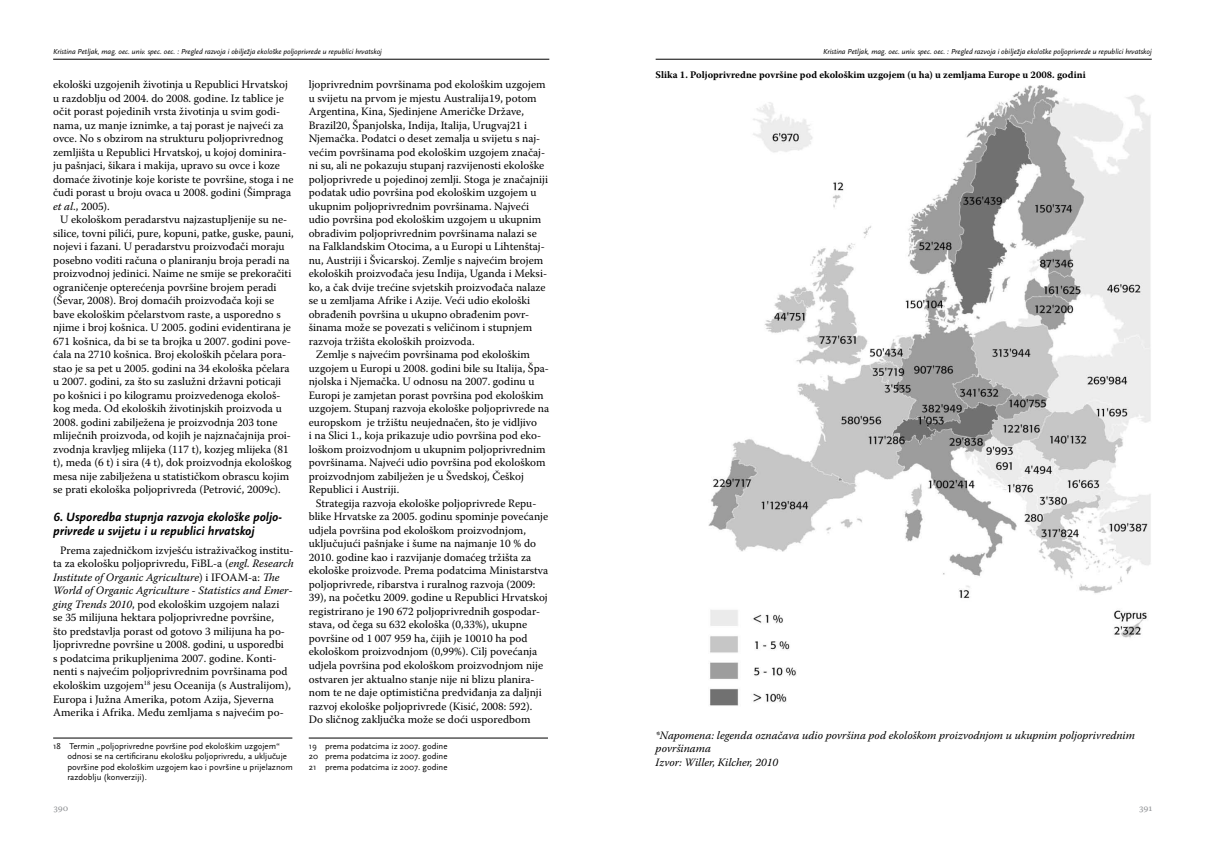
<style>
.page{position:relative;width:1205px;height:851px;background:#fff}
.page>*{position:absolute;margin:0;border:0;box-sizing:border-box;transform-origin:0 0}
.t1{font:italic 700 12.5px/13.8px "Scala Sans Pro";color:#000}
.t2{font:11.25px/13.5px "Warnock Pro";color:#000}
.t3{font:italic 11.25px/13.5px "Warnock Pro";color:#000}
.t4{font:700 10px "Warnock Pro";color:#000}
.t5{font:10px "Warnock Pro";letter-spacing:-.025em;color:#939598}
.t6{font:8.75px/10.5px "Scala Sans Pro";color:#000}
.t7{font:italic 7.5px "Scala Sans Pro";color:#000}
.s1{font-style:italic}
</style>
<div class="page">
<hr style="left:53px;top:59px;width:496px;height:1px;background:#000">
<hr style="left:656px;top:59px;width:496px;height:1px;background:#000">
<hr style="left:53px;top:737px;width:239px;height:1px;background:#000">
<hr style="left:309px;top:737px;width:239px;height:1px;background:#000">
<img style="left:709px;top:85px;width:442px;height:621px">
<p class="t7" style="left:53px;top:47px;width:330px">Kristina Petljak, mag. oec. univ. spec. oec. : Pregled razvoja i obilježja ekološke poljoprivrede u republici hrvatskoj</p>
<p class="t7" style="left:823px;top:47px;width:330px">Kristina Petljak, mag. oec. univ. spec. oec. : Pregled razvoja i obilježja ekološke poljoprivrede u republici hrvatskoj</p>
<p class="t2" style="left:53px;top:77px;width:242px">ekološki uzgojenih životinja u Republici Hrvatskoj u razdoblju od 2004. do 2008. godine. Iz tablice je očit porast pojedinih vrsta životinja u svim godi&shy;nama, uz manje iznimke, a taj porast je najveći za ovce. No s obzirom na strukturu poljoprivrednog zemljišta u Republici Hrvatskoj, u kojoj dominira&shy;ju pašnjaci, šikara i makija, upravo su ovce i koze domaće životinje koje koriste te površine, stoga i ne čudi porast u broju ovaca u 2008. godini (Šimpraga <span class="s1">et al</span>., 2005).</p>
<p class="t2" style="left:53px;top:212px;width:242px;text-indent:7px">U ekološkom peradarstvu najzastupljenije su ne&shy;silice, tovni pilići, pure, kopuni, patke, guske, pauni, nojevi i fazani. U peradarstvu proizvođači moraju posebno voditi računa o planiranju broja peradi na proizvodnoj jedinici. Naime ne smije se prekoračiti ograničenje opterećenja površine brojem peradi (Ševar, 2008). Broj domaćih proizvođača koji se bave ekološkim pčelarstvom raste, a usporedno s njime i broj košnica. U 2005. godini evidentirana je 671 košnica, da bi se ta brojka u 2007. godini pove&shy;ćala na 2710 košnica. Broj ekoloških pčelara pora&shy;stao je sa pet u 2005. godini na 34 ekološka pčelara u 2007. godini, za što su zaslužni državni poticaji po košnici i po kilogramu proizvedenoga ekološ&shy;kog meda. Od ekoloških životinjskih proizvoda u 2008. godini zabilježena je proizvodnja 203 tone mliječnih proizvoda, od kojih je najznačajnija proi&shy;zvodnja kravljeg mlijeka (117 t), kozjeg mlijeka (81 t), meda (6 t) i sira (4 t), dok proizvodnja ekološkog mesa nije zabilježena u statističkom obrascu kojim se prati ekološka poljoprivreda (Petrović, 2009c).</p>
<p class="t1" style="left:53px;top:510px;width:230px">6. Usporedba stupnja razvoja ekološke poljo&shy;privrede u svijetu i u republici hrvatskoj</p>
<p class="t2" style="left:53px;top:543px;width:242px;text-indent:7px">Prema zajedničkom izvješću istraživačkog institu&shy;ta za ekološku poljoprivredu, FiBL-a (<span class="s1">engl. Research Institute of Organic Agriculture</span>) i IFOAM-a: <span class="s1">The World of Organic Agriculture - Statistics and Emer&shy;ging Trends 2010</span>, pod ekološkim uzgojem nalazi<br>se 35 milijuna hektara poljoprivredne površine,<br>što predstavlja porast od gotovo 3 milijuna ha po&shy;ljoprivredne površine u 2008. godini, u usporedbi<br>s podatcima prikupljenima 2007. godine. Konti&shy;nenti s najvećim poljoprivrednim površinama pod ekološkim uzgojem<sup>18</sup> jesu Oceanija (s Australijom), Europa i Južna Amerika, potom Azija, Sjeverna Amerika i Afrika. Među zemljama s najvećim po-</p>
<p class="t6" style="left:67px;top:740px;width:227px;text-indent:-14px">18 Termin „poljoprivredne površine pod ekološkim uzgojem“ odnosi se na certificiranu ekološku poljoprivredu, a uključuje površine pod ekološkim uzgojem kao i površine u prijelaznom razdoblju (konverziji).</p>
<p class="t4" style="left:656px;top:69px;width:432px">Slika 1. Poljoprivredne površine pod ekološkim uzgojem (u ha) u zemljama Europe u 2008. godini</p>
<p class="t2" style="left:309px;top:77px;width:238px">ljoprivrednim površinama pod ekološkim uzgojem</p>
<p class="t2" style="left:309px;top:91px;width:229px">u svijetu na prvom je mjestu Australija19, potom</p>
<p class="t2" style="left:309px;top:104px;width:217px">Argentina, Kina, Sjedinjene Američke Države,</p>
<p class="t2" style="left:309px;top:118px;width:220px">Brazil20, Španjolska, Indija, Italija, Urugvaj21 i</p>
<p class="t2" style="left:309px;top:131px;width:233px">Njemačka. Podatci o deset zemalja u svijetu s naj-</p>
<p class="t2" style="left:309px;top:145px;width:238px">većim površinama pod ekološkim uzgojem značaj-</p>
<p class="t2" style="left:309px;top:158px;width:237px">ni su, ali ne pokazuju stupanj razvijenosti ekološke</p>
<p class="t2" style="left:309px;top:172px;width:241px">poljoprivrede u pojedinoj zemlji. Stoga je značajniji</p>
<p class="t2" style="left:309px;top:185px;width:229px">podatak udio površina pod ekološkim uzgojem u</p>
<p class="t2" style="left:309px;top:199px;width:222px">ukupnim poljoprivrednim površinama. Najveći</p>
<p class="t2" style="left:309px;top:212px;width:234px">udio površina pod ekološkim uzgojem u ukupnim</p>
<p class="t2" style="left:309px;top:226px;width:230px">obradivim poljoprivrednim površinama nalazi se</p>
<p class="t2" style="left:309px;top:239px;width:238px">na Falklandskim Otocima, a u Europi u Lihtenštaj-</p>
<p class="t2" style="left:309px;top:253px;width:236px">nu, Austriji i Švicarskoj. Zemlje s najvećim brojem</p>
<p class="t2" style="left:309px;top:266px;width:240px">ekoloških proizvođača jesu Indija, Uganda i Meksi-</p>
<p class="t2" style="left:309px;top:280px;width:238px">ko, a čak dvije trećine svjetskih proizvođača nalaze</p>
<p class="t2" style="left:309px;top:293px;width:223px">se u zemljama Afrike i Azije. Veći udio ekološki</p>
<p class="t2" style="left:309px;top:307px;width:222px">obrađenih površina u ukupno obrađenim povr-</p>
<p class="t2" style="left:309px;top:320px;width:225px">šinama može se povezati s veličinom i stupnjem</p>
<p class="t2" style="left:309px;top:334px;width:167px">razvoja tržišta ekoloških proizvoda.</p>
<p class="t2" style="left:316px;top:347px;width:216px">Zemlje s najvećim površinama pod ekološkim</p>
<p class="t2" style="left:309px;top:361px;width:242px">uzgojem u Europi u 2008. godini bile su Italija, Špa-</p>
<p class="t2" style="left:309px;top:374px;width:227px">njolska i Njemačka. U odnosu na 2007. godinu u</p>
<p class="t2" style="left:309px;top:388px;width:236px">Europi je zamjetan porast površina pod ekološkim</p>
<p class="t2" style="left:309px;top:401px;width:242px">uzgojem. Stupanj razvoja ekološke poljoprivrede na</p>
<p class="t2" style="left:309px;top:415px;width:230px">europskom je tržištu neujednačen, što je vidljivo</p>
<p class="t2" style="left:309px;top:428px;width:234px">i na Slici 1., koja prikazuje udio površina pod eko-</p>
<p class="t2" style="left:309px;top:442px;width:238px">loškom proizvodnjom u ukupnim poljoprivrednim</p>
<p class="t2" style="left:309px;top:455px;width:238px">površinama. Najveći udio površina pod ekološkom</p>
<p class="t2" style="left:309px;top:469px;width:217px">proizvodnjom zabilježen je u Švedskoj, Češkoj</p>
<p class="t2" style="left:309px;top:482px;width:92px">Republici i Austriji.</p>
<p class="t2" style="left:316px;top:496px;width:222px">Strategija razvoja ekološke poljoprivrede Repu-</p>
<p class="t2" style="left:309px;top:509px;width:241px">blike Hrvatske za 2005. godinu spominje povećanje</p>
<p class="t2" style="left:309px;top:523px;width:219px">udjela površina pod ekološkom proizvodnjom,</p>
<p class="t2" style="left:309px;top:536px;width:229px">uključujući pašnjake i šume na najmanje 10 % do</p>
<p class="t2" style="left:309px;top:550px;width:224px">2010. godine kao i razvijanje domaćeg tržišta za</p>
<p class="t2" style="left:309px;top:563px;width:241px">ekološke proizvode. Prema podatcima Ministarstva</p>
<p class="t2" style="left:309px;top:577px;width:228px">poljoprivrede, ribarstva i ruralnog razvoja (2009:</p>
<p class="t2" style="left:309px;top:590px;width:240px">39), na početku 2009. godine u Republici Hrvatskoj</p>
<p class="t2" style="left:309px;top:604px;width:233px">registrirano je 190 672 poljoprivrednih gospodar-</p>
<p class="t2" style="left:309px;top:617px;width:220px">stava, od čega su 632 ekološka (0,33%), ukupne</p>
<p class="t2" style="left:309px;top:631px;width:220px">površine od 1 007 959 ha, čijih je 10010 ha pod</p>
<p class="t2" style="left:309px;top:644px;width:230px">ekološkom proizvodnjom (0,99%). Cilj povećanja</p>
<p class="t2" style="left:309px;top:658px;width:236px">udjela površina pod ekološkom proizvodnjom nije</p>
<p class="t2" style="left:309px;top:671px;width:227px">ostvaren jer aktualno stanje nije ni blizu planira-</p>
<p class="t2" style="left:309px;top:685px;width:235px">nom te ne daje optimistična predviđanja za daljnji</p>
<p class="t2" style="left:309px;top:698px;width:225px">razvoj ekološke poljoprivrede (Kisić, 2008: 592).</p>
<p class="t2" style="left:309px;top:712px;width:223px">Do sličnog zaključka može se doći usporedbom</p>
<p class="t6" style="left:309px;top:740px;width:140px;text-align:justify">19 prema podatcima iz 2007. godine 20 prema podatcima iz 2007. godine 21 prema podatcima iz 2007. godine</p>
<p class="t3" style="left:656px;top:727px;width:481px">*Napomena: legenda označava udio površina pod ekološkom proizvodnjom u ukupnim poljoprivrednim površinama<br>Izvor: Willer, Kilcher, 2010</p>
<p class="t5" style="left:54px;top:801px;width:16px">390</p>
<p class="t5" style="left:1139px;top:801px;width:15px">391</p>
</div>
